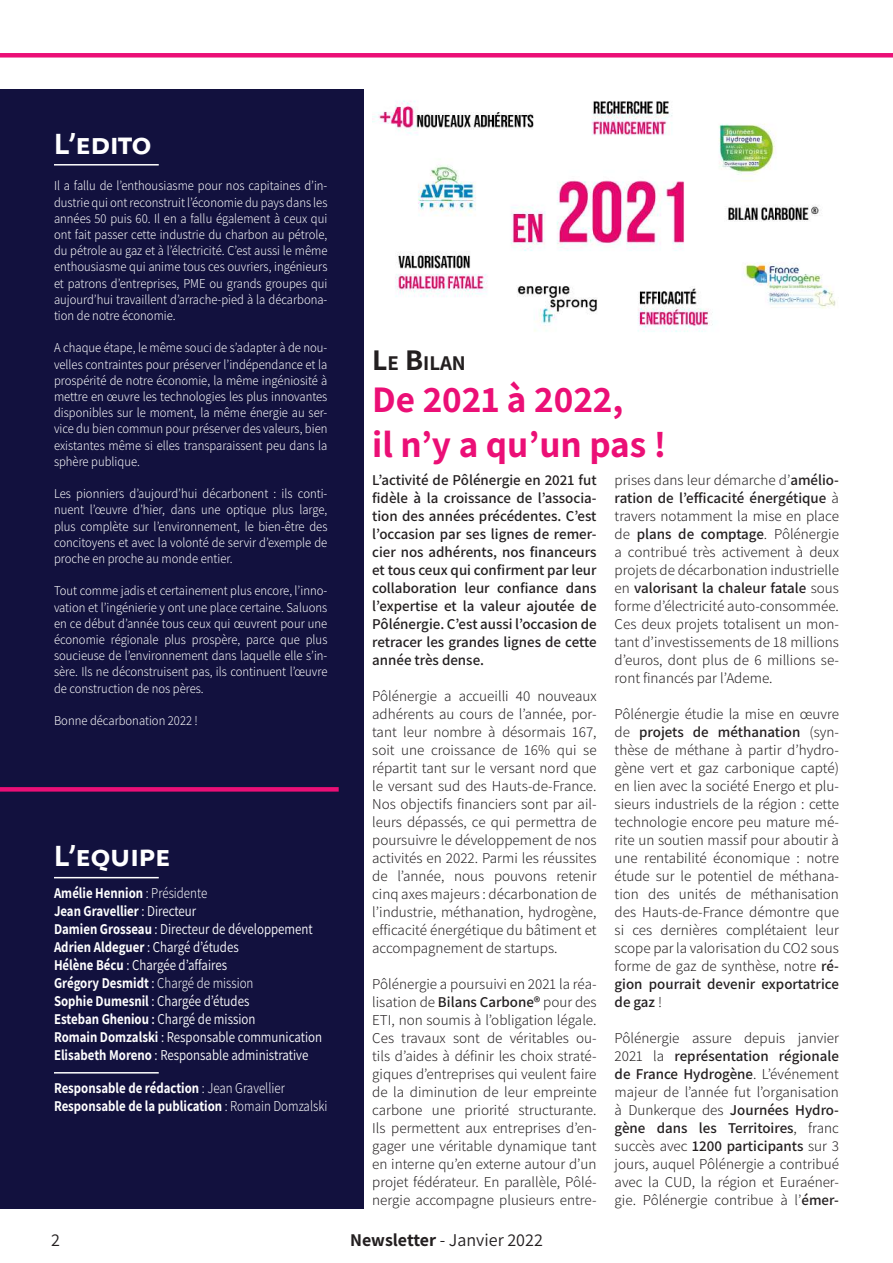
<style>
.page{position:relative;width:893px;height:1263px;background:#fff}
.page>*{position:absolute;margin:0;border:0;box-sizing:border-box;transform-origin:0 0}
.t1{font:700 37.5px/45px "Assistant";color:#eb0f76}
.t2{font:500 30px "Supra";color:#fff}
.t3{font:700 21px "Assistant";color:#231f20}
.t4{font:18px "Assistant";color:#231f20}
.t5{font:300 15px/18px "Assistant";color:#231f20;text-align:justify}
.t6{font:600 15px/18px "Assistant";color:#231f20;text-align:justify}
.t7{font:15px/18px "Assistant";color:#fff;scale:.86 1}
.t8{font:700 15px/18px "Assistant";color:#fff;scale:.86 1}
.t9{font:300 13.5px/16.2px "Assistant";color:#fff;text-align:justify;scale:.93 1}
.s1{font-weight:700}
.s2{font-weight:300}
.s3{font-weight:600}
.s4{font-size:30px}
</style>
<div class="page">
<div style="left:0;top:53px;width:893px;height:5px;background:#eb0f76"></div>
<div style="left:0;top:89px;width:364px;height:1120px;background:#12113e"></div>
<hr style="left:54px;top:164px;width:105px;height:2px;background:#fff">
<div style="left:0;top:787px;width:339px;height:5px;background:#eb0f76"></div>
<hr style="left:54px;top:877px;width:105px;height:1px;background:#fff">
<hr style="left:54px;top:1072px;width:105px;height:1px;background:#fff">
<img style="left:372px;top:100px;width:464px;height:232px">
<h2 class="t2" style="left:54px;top:124px;width:99px">L’edito</h2>
<p class="t9" style="left:54px;top:177px;width:296px">Il a fallu de l’enthousiasme pour nos capitaines d’in&shy;dustrie qui ont reconstruit l’économie du pays dans les années 50 puis 60. Il en a fallu également à ceux qui ont fait passer cette industrie du charbon au pétrole, du pétrole au gaz et à l’électricité. C’est aussi le même enthousiasme qui anime tous ces ouvriers, ingénieurs et patrons d’entreprises, PME ou grands groupes qui aujourd’hui travaillent d’arrache-pied à la décarbona&shy;tion de notre économie.</p>
<p class="t9" style="left:54px;top:339px;width:296px">A chaque étape, le même souci de s’adapter à de nou&shy;velles contraintes pour préserver l’indépendance et la prospérité de notre économie, la même ingéniosité à mettre en œuvre les technologies les plus innovantes disponibles sur le moment, la même énergie au ser&shy;vice du bien commun pour préserver des valeurs, bien existantes même si elles transparaissent peu dans la sphère publique.</p>
<p class="t9" style="left:54px;top:485px;width:296px">Les pionniers d’aujourd’hui décarbonent : ils conti&shy;nuent l’œuvre d’hier, dans une optique plus large, plus complète sur l’environnement, le bien-être des concitoyens et avec la volonté de servir d’exemple de proche en proche au monde entier.</p>
<p class="t9" style="left:54px;top:582px;width:296px">Tout comme jadis et certainement plus encore, l’inno&shy;vation et l’ingénierie y ont une place certaine. Saluons en ce début d’année tous ceux qui œuvrent pour une économie régionale plus prospère, parce que plus soucieuse de l’environnement dans laquelle elle s’in&shy;sère. Ils ne déconstruisent pas, ils continuent l’œuvre de construction de nos pères.</p>
<p class="t9" style="left:54px;top:712px;width:156px">Bonne décarbonation 2022 !</p>
<h2 class="t2" style="left:54px;top:836px;width:118px">L’equipe</h2>
<p class="t7" style="left:54px;top:883px;width:313px"><span class="s1">Amélie Hennion</span> <span class="s2">: Présidente<br></span><span class="s1">Jean Gravellier</span> : Directeur<br><span class="s1">Damien Grosseau</span> : Directeur de développement <span class="s1">Adrien Aldeguer</span> : Chargé d’études<br><span class="s1">Hélène Bécu</span> : Chargée d’affaires<br><span class="s1">Grégory Desmidt</span> : <span class="s2">Chargé de mission<br></span><span class="s1">Sophie Dumesnil</span> : Chargée d’études<br><span class="s1">Esteban Gheniou</span> <span class="s3">:</span> Chargé de mission<br><span class="s1">Romain Domzalski</span> : Responsable communication <span class="s1">Elisabeth Moreno</span> : Responsable administrative</p>
<p class="t8" style="left:54px;top:1078px;width:319px">Responsable de rédaction <span class="s2">: Jean Gravellier<br></span>Responsable de la publication <span class="s2">: Romain Domzalski</span></p>
<h3 class="t3" style="left:372px;top:349px;width:95px"><span class="s4">L</span>E <span class="s4">B</span>ILAN</h3>
<h1 class="t1" style="left:372px;top:376px;width:296px">De 2021 à 2022,<br>il n’y a qu’un pas !</h1>
<p class="t6" style="left:372px;top:470px;width:226px">L’activité de Pôlénergie en 2021 fut fidèle à la croissance de l’associa&shy;tion des années précédentes. C’est l’occasion par ses lignes de remer&shy;cier nos adhérents, nos financeurs et tous ceux qui confirment par leur collaboration leur confiance dans l’expertise et la valeur ajoutée de Pôlénergie. C’est aussi l’occasion de retracer les grandes lignes de cette année très dense.</p>
<p class="t5" style="left:372px;top:686px;width:226px">Pôlénergie a accueilli 40 nouveaux adhérents au cours de l’année, por&shy;tant leur nombre à désormais 167, soit une croissance de 16% qui se répartit tant sur le versant nord que le versant sud des Hauts-de-France.<br>Nos objectifs financiers sont par ail&shy;leurs dépassés, ce qui permettra de poursuivre le développement de nos activités en 2022. Parmi les réussites de l’année, nous pouvons retenir cinq axes majeurs : décarbonation de l’industrie, méthanation, hydrogène, efficacité énergétique du bâtiment et accompagnement de startups.</p>
<p class="t5" style="left:372px;top:974px;width:226px">Pôlénergie a poursuivi en 2021 la réa&shy;lisation de <span class="s3">Bilans Carbone®</span> pour des ETI, non soumis à l’obligation légale.<br>Ces travaux sont de véritables ou&shy;tils d’aides à définir les choix straté&shy;giques d’entreprises qui veulent faire de la diminution de leur empreinte carbone une priorité structurante.<br>Ils permettent aux entreprises d’en&shy;gager une véritable dynamique tant en interne qu’en externe autour d’un projet fédérateur. En parallèle, Pôlé&shy;nergie accompagne plusieurs entre-</p>
<p class="t5" style="left:615px;top:470px;width:226px">prises dans leur démarche d’<span class="s3">amélio&shy;ration de l’efficacité énergétique</span> à travers notamment la mise en place de <span class="s3">plans de comptage</span>. Pôlénergie a contribué très activement à deux projets de décarbonation industrielle en <span class="s3">valorisant la chaleur fatale</span> sous forme d’électricité auto-consommée.<br>Ces deux projets totalisent un mon&shy;tant d’investissements de 18 millions d’euros, dont plus de 6 millions se&shy;ront financés par l’Ademe.</p>
<p class="t5" style="left:615px;top:704px;width:226px">Pôlénergie étudie la mise en œuvre de <span class="s3">projets de méthanation</span> (syn&shy;thèse de méthane à partir d’hydro&shy;gène vert et gaz carbonique capté) en lien avec la société Energo et plu&shy;sieurs industriels de la région : cette technologie encore peu mature mé&shy;rite un soutien massif pour aboutir à une rentabilité économique : notre étude sur le potentiel de méthana&shy;tion des unités de méthanisation des Hauts-de-France démontre que si ces dernières complétaient leur scope par la valorisation du CO2 sous forme de gaz de synthèse, notre <span class="s3">ré&shy;gion pourrait devenir exportatrice de gaz</span> !</p>
<p class="t5" style="left:615px;top:1028px;width:226px">Pôlénergie assure depuis janvier 2021 la <span class="s3">représentation régionale de France Hydrogène</span>. L’événement majeur de l’année fut l’organisation à Dunkerque des <span class="s3">Journées Hydro&shy;gène dans les Territoires</span>, franc succès avec <span class="s3">1200 participants</span> sur 3 jours, auquel Pôlénergie a contribué avec la CUD, la région et Euraéner&shy;gie. Pôlénergie contribue à l’<span class="s3">émer-</span></p>
<p class="t4" style="left:51px;top:1227px;width:10px">2</p>
<p class="t4" style="left:350px;top:1227px;width:194px"><span class="s1">Newsletter</span> - Janvier 2022</p>
</div>
